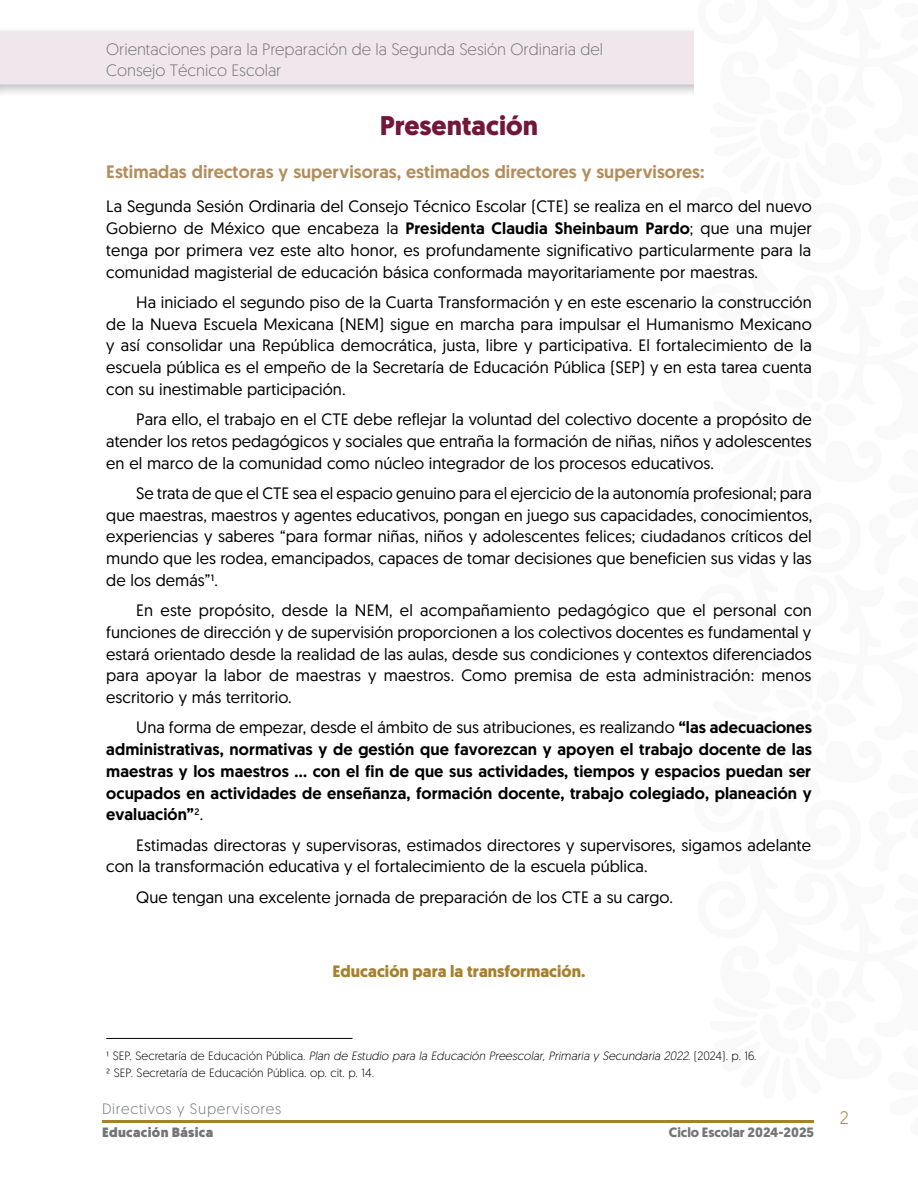
<style>
.page{position:relative;width:918px;height:1188px;background:#fff}
.page>*{position:absolute;margin:0;border:0;box-sizing:border-box;transform-origin:0 0}
.t1{font:700 27px "Geomanist";color:#72173a}
.t2{font:500 18px "Geomanist";color:#b38e5d}
.t3{font:300 18px "Geomanist";color:#a7802d}
.t4{font:16.5px/21.8px "Geomanist";letter-spacing:.005em;color:#000;text-align:justify}
.t5{font:500 16.5px/21.8px "Geomanist";letter-spacing:.005em;color:#000;text-align:justify}
.t6{font:300 16.5px/21px "Geomanist";color:#737677}
.t7{font:700 16.5px "Geomanist";color:#a7802d}
.t8{font:300 15px "Geomanist";letter-spacing:.05em;color:#737677}
.t9{font:700 13.5px "Geomanist";color:#737677}
.t10{font:900 13.5px "Geomanist";letter-spacing:.025em;color:#737677}
.t11{font:300 12px/16.5px "Geomanist";letter-spacing:.005em;color:#000}
.s1{font-weight:500}
.s2{font-weight:400}
.s3{font-style:italic}
</style>
<div class="page">
<div style="left:0;top:26px;width:918px;height:74px;background:#000;opacity:.25"></div>
<div style="left:0;top:31px;width:690px;height:53px;background:#efe7eb"></div>
<svg style="left:0;top:32px;width:1px;height:55px"></svg>
<svg style="left:690px;top:26px;width:228px;height:74px"></svg>
<hr style="left:102px;top:1120px;width:712px;height:3px;background:#a7802d">
<hr style="left:106px;top:1038px;width:246px;height:1px;background:#000">
<p class="t6" style="left:106px;top:38px;width:498px">Orientaciones para la Preparación de la Segunda Sesión Ordinaria del<br>Consejo Técnico Escolar</p>
<h1 class="t1" style="left:380px;top:108px;width:160px">Presentación</h1>
<p class="t2" style="left:106px;top:160px;width:600px">Estimadas directoras y supervisoras, estimados directores y supervisores:</p>
<p class="t4" style="left:106px;top:195px;width:707px">La Segunda Sesión Ordinaria del Consejo Técnico Escolar (CTE) se realiza en el marco del nuevo Gobierno de México que encabeza la <span class="s1">Presidenta Claudia Sheinbaum Pardo</span>; que una mujer tenga por primera vez este alto honor, es profundamente significativo particularmente para la comunidad magisterial de educación básica conformada mayoritariamente por maestras.</p>
<p class="t4" style="left:106px;top:291px;width:707px;text-indent:30px">Ha iniciado el segundo piso de la Cuarta Transformación y en este escenario la construcción de la Nueva Escuela Mexicana (NEM) sigue en marcha para impulsar el Humanismo Mexicano y así consolidar una República democrática, justa, libre y participativa. El fortalecimiento de la escuela pública es el empeño de la Secretaría de Educación Pública (SEP) y en esta tarea cuenta con su inestimable participación.</p>
<p class="t4" style="left:106px;top:408px;width:707px;text-indent:30px">Para ello, el trabajo en el CTE debe reflejar la voluntad del colectivo docente a propósito de atender los retos pedagógicos y sociales que entraña la formación de niñas, niños y adolescentes en el marco de la comunidad como núcleo integrador de los procesos educativos.</p>
<p class="t4" style="left:106px;top:482px;width:707px;text-indent:30px">Se trata de que el CTE sea el espacio genuino para el ejercicio de la autonomía profesional; para que maestras, maestros y agentes educativos, pongan en juego sus capacidades, conocimientos, experiencias y saberes “para formar niñas, niños y adolescentes felices; ciudadanos críticos del mundo que les rodea, emancipados, capaces de tomar decisiones que beneficien sus vidas y las de los demás”¹.</p>
<p class="t4" style="left:106px;top:599px;width:707px;text-indent:30px">En este propósito, desde la NEM, el acompañamiento pedagógico que el personal con funciones de dirección y de supervisión proporcionen a los colectivos docentes es fundamental y estará orientado desde la realidad de las aulas, desde sus condiciones y contextos diferenciados para apoyar la labor de maestras y maestros. Como premisa de esta administración: menos escritorio y más territorio.</p>
<p class="t5" style="left:106px;top:717px;width:707px;text-indent:30px"><span class="s2">Una forma de empezar, desde el ámbito de sus atribuciones, es realizando</span> “las adecuaciones administrativas, normativas y de gestión que favorezcan y apoyen el trabajo docente de las maestras y los maestros … con el fin de que sus actividades, tiempos y espacios puedan ser ocupados en actividades de enseñanza, formación docente, trabajo colegiado, planeación y evaluación”<span class="s2">².</span></p>
<p class="t4" style="left:106px;top:834px;width:706px;text-indent:30px">Estimadas directoras y supervisoras, estimados directores y supervisores, sigamos adelante con la transformación educativa y el fortalecimiento de la escuela pública.</p>
<p class="t4" style="left:136px;top:886px;width:538px">Que tengan una excelente jornada de preparación de los CTE a su cargo.</p>
<p class="t7" style="left:333px;top:961px;width:254px">Educación para la transformación.</p>
<p class="t11" style="left:106px;top:1047px;width:652px">¹ S E P. S e c r e t a r ía d e E d u c a c i ó n P ú b l i c a . <span class="s3">Plan de Estudio para la Educación Preescolar, Primaria y Secundaria 2022</span>. ( 2 0 2 4 ) . p . 1 6 .<br>² SEP. Secretaría de Educación Pública. op. cit. p. 14.</p>
<p class="t8" style="left:102px;top:1099px;width:181px">Directivos y Supervisores</p>
<p class="t10" style="left:102px;top:1123px;width:113px">Educación Básica</p>
<p class="t9" style="left:669px;top:1124px;width:147px">Ciclo Escolar 2024-2025</p>
<p class="t3" style="left:840px;top:1106px;width:10px">2</p>
</div>
